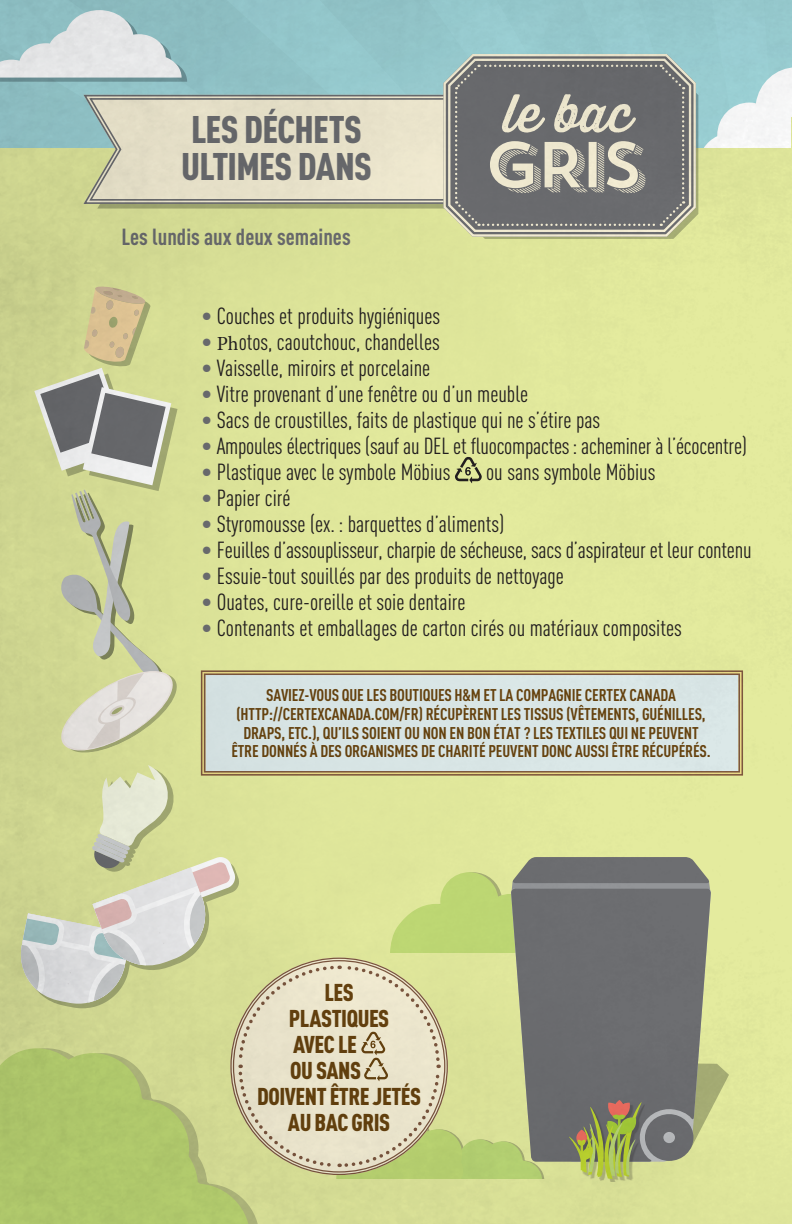
<style>
.page{position:relative;width:792px;height:1224px;background:#fff}
.page>*{position:absolute;margin:0;border:0;box-sizing:border-box;transform-origin:0 0}
.t1{font:64.6px "Trend Sans Four";color:#f7f0d6}
.t2{font:52.2px "Thirsty Rough Reg";color:#f7f0d6}
.t3{font:900 38px/37.2px "DIN Cond";letter-spacing:-.02em;color:#6d6e71}
.t4{font:900 24px "DIN Cond";letter-spacing:-.02em;color:#67430f}
.t5{font:23px "DIN Cond";color:#231f20}
.t6{font:700 23px "DIN Cond";color:#6d6e71}
.t7{font:700 16.8px/18.8px "DIN Cond";letter-spacing:-.01em;color:#67430f;text-align:center}
.s1{color:#6d6e71}
.s2{font-family:"Minion Pro";font-size:20px}
</style>
<div class="page">
<img style="left:0;top:0;width:792px;height:1224px">
<h3 class="t3" style="left:181px;top:110px;width:192px">LES DÉCHETS<br>ULTIMES DANS</h3>
<p class="t6" style="left:121px;top:222px;width:231px">Les lundis aux deux semaines</p>
<h2 class="t2" style="left:504px;top:75px;width:130px">le bac</h2>
<h1 class="t1" style="left:483px;top:123px;width:162px">GRIS</h1>
<p class="t5" style="left:202px;top:303px;width:240px"><span class="s1">•</span> Couches et produits hygiéniques</p>
<p class="t5" style="left:202px;top:329px;width:240px"><span class="s1">•</span> <span class="s2">Ph</span>otos, caoutchouc, chandelles</p>
<p class="t5" style="left:202px;top:355px;width:230px"><span class="s1">•</span> Vaisselle, miroirs et porcelaine</p>
<p class="t5" style="left:202px;top:381px;width:328px"><span class="s1">•</span> Vitre provenant d’une fenêtre ou d’un meuble</p>
<p class="t5" style="left:202px;top:407px;width:400px"><span class="s1">•</span> Sacs de croustilles, faits de plastique qui ne s’étire pas</p>
<p class="t5" style="left:202px;top:433px;width:547px"><span class="s1">•</span> Ampoules électriques (sauf au DEL et fluocompactes: acheminer à l’écocentre)</p>
<p class="t5" style="left:202px;top:459px;width:250px"><span class="s1">•</span> Plastique avec le symbole Möbius</p>
<p class="t5" style="left:486px;top:459px;width:171px">ou sans symbole Möbius</p>
<p class="t5" style="left:202px;top:485px;width:90px"><span class="s1">•</span> Papier ciré</p>
<p class="t5" style="left:202px;top:511px;width:304px"><span class="s1">•</span> Styromousse (ex. : barquettes d’aliments)</p>
<p class="t5" style="left:202px;top:537px;width:552px"><span class="s1">•</span> Feuilles d’assouplisseur, charpie de sécheuse, sacs d’aspirateur et leur contenu</p>
<p class="t5" style="left:202px;top:563px;width:364px"><span class="s1">•</span> Essuie-tout souillés par des produits de nettoyage</p>
<p class="t5" style="left:202px;top:589px;width:265px"><span class="s1">•</span> Ouates, cure-oreille et soie dentaire</p>
<p class="t5" style="left:202px;top:615px;width:482px"><span class="s1">•</span> Contenants et emballages de carton cirés ou matériaux composites</p>
<p class="t7" style="left:231px;top:685px;width:481px">SAVIEZ-VOUS QUE LES BOUTIQUES H&amp;M ET LA COMPAGNIE CERTEX CANADA (HTTP://CERTEXCANADA.COM/FR) RÉCUPÈRENT LES TISSUS (VÊTEMENTS, GUÉNILLES, DRAPS, ETC.), QU’ILS SOIENT OU NON EN BON ÉTAT ? LES TEXTILES QUI NE PEUVENT ÊTRE DONNÉS À DES ORGANISMES DE CHARITÉ PEUVENT DONC AUSSI ÊTRE RÉCUPÉRÉS.</p>
<p class="t4" style="left:324px;top:978px;width:31px">LES</p>
<p class="t4" style="left:289px;top:1004px;width:102px">PLASTIQUES</p>
<p class="t4" style="left:293px;top:1030px;width:65px">AVEC LE</p>
<p class="t4" style="left:290px;top:1056px;width:72px">OU SANS</p>
<p class="t4" style="left:257px;top:1082px;width:165px">DOIVENT ÊTRE JETÉS</p>
<p class="t4" style="left:288px;top:1108px;width:104px">AU BAC GRIS</p>
</div>
